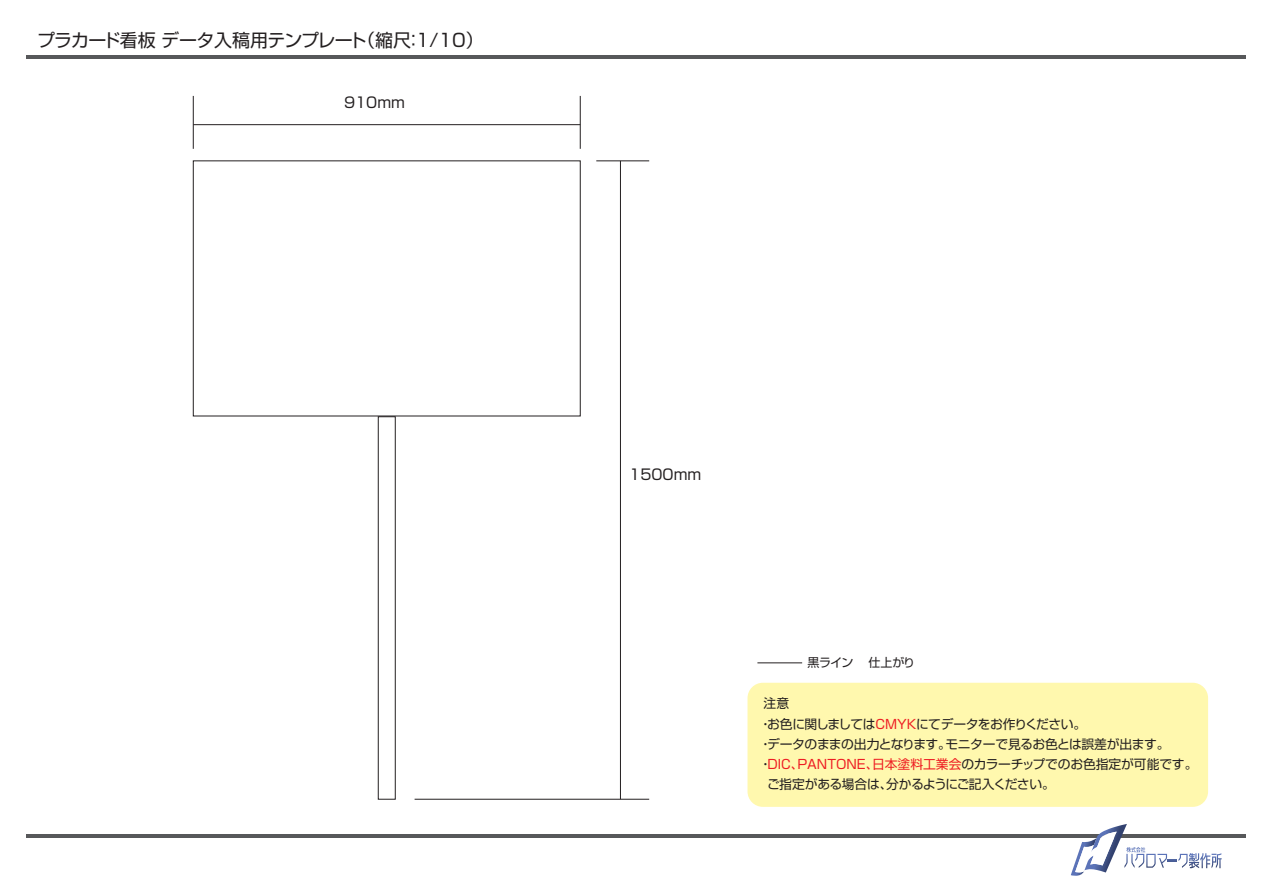
<style>
.page{position:relative;width:1263px;height:893px;background:#fff}
.page>*{position:absolute;margin:0;border:0;box-sizing:border-box;transform-origin:0 0}
.t1{font:18px "Shin Go Pro";letter-spacing:-.035em;color:#231f20}
.t2{font:14.7px "Shin Go Pro";color:#231f20}
.t3{font:12.75px "Shin Go Pro";letter-spacing:-.025em;color:#231f20}
.t4{font:12.75px "Shin Go Pro";color:#231f20}
.t5{font:12.75px "Shin Go Pro";letter-spacing:-.045em;color:#231f20}
.t6{font:12px "Shin Go Pro";letter-spacing:-.04em;color:#231f20}
.s1{color:#ee1d23}
</style>
<div class="page">
<div style="left:193px;top:160px;width:388px;height:256px;background:#fff;border:1px solid #231f20"></div>
<div style="left:747px;top:683px;width:461px;height:124px;background:#fff8ae;border-radius:15px"></div>
<hr style="left:27px;top:834px;width:1219px;height:4px;background:#57585a">
<svg style="left:1071px;top:824px;width:151px;height:52px"></svg>
<hr style="left:27px;top:55px;width:1219px;height:4px;background:#57585a">
<hr style="left:757px;top:662px;width:45px;height:1px;background:#231f20">
<div style="left:378px;top:416px;width:18px;height:383px;border:1px solid #231f20"></div>
<hr style="left:596px;top:160px;width:53px;height:1px;background:#231f20">
<hr style="left:415px;top:799px;width:234px;height:1px;background:#231f20">
<hr style="left:620px;top:161px;width:1px;height:638px;background:#231f20">
<hr style="left:193px;top:96px;width:1px;height:53px;background:#231f20">
<hr style="left:580px;top:96px;width:1px;height:53px;background:#231f20">
<hr style="left:193px;top:124px;width:387px;height:1px;background:#231f20">
<h1 class="t1" style="left:37px;top:26px;width:448px">プラカード看板 データ入稿用テンプレート（縮尺：1/10）</h1>
<p class="t2" style="left:344px;top:90px;width:62px">910mm</p>
<p class="t2" style="left:629px;top:463px;width:74px">1500mm</p>
<p class="t6" style="left:807px;top:652px;width:109px">黒ライン 仕上がり</p>
<p class="t3" style="left:764px;top:693px;width:27px">注意</p>
<p class="t3" style="left:759px;top:713px;width:329px">・お色に関しましては<span class="s1">CMYK</span>にてデータをお作りください。</p>
<p class="t3" style="left:759px;top:733px;width:412px">・データのままの出力となります。モニターで見るお色とは誤差が出ます。</p>
<p class="t4" style="left:759px;top:754px;width:440px">・<span class="s1">DIC、PANTONE、日本塗料工業会</span>のカラーチップでのお色指定が可能です。</p>
<p class="t5" style="left:767px;top:774px;width:289px">ご指定がある場合は、分かるようにご記入ください。</p>
</div>
